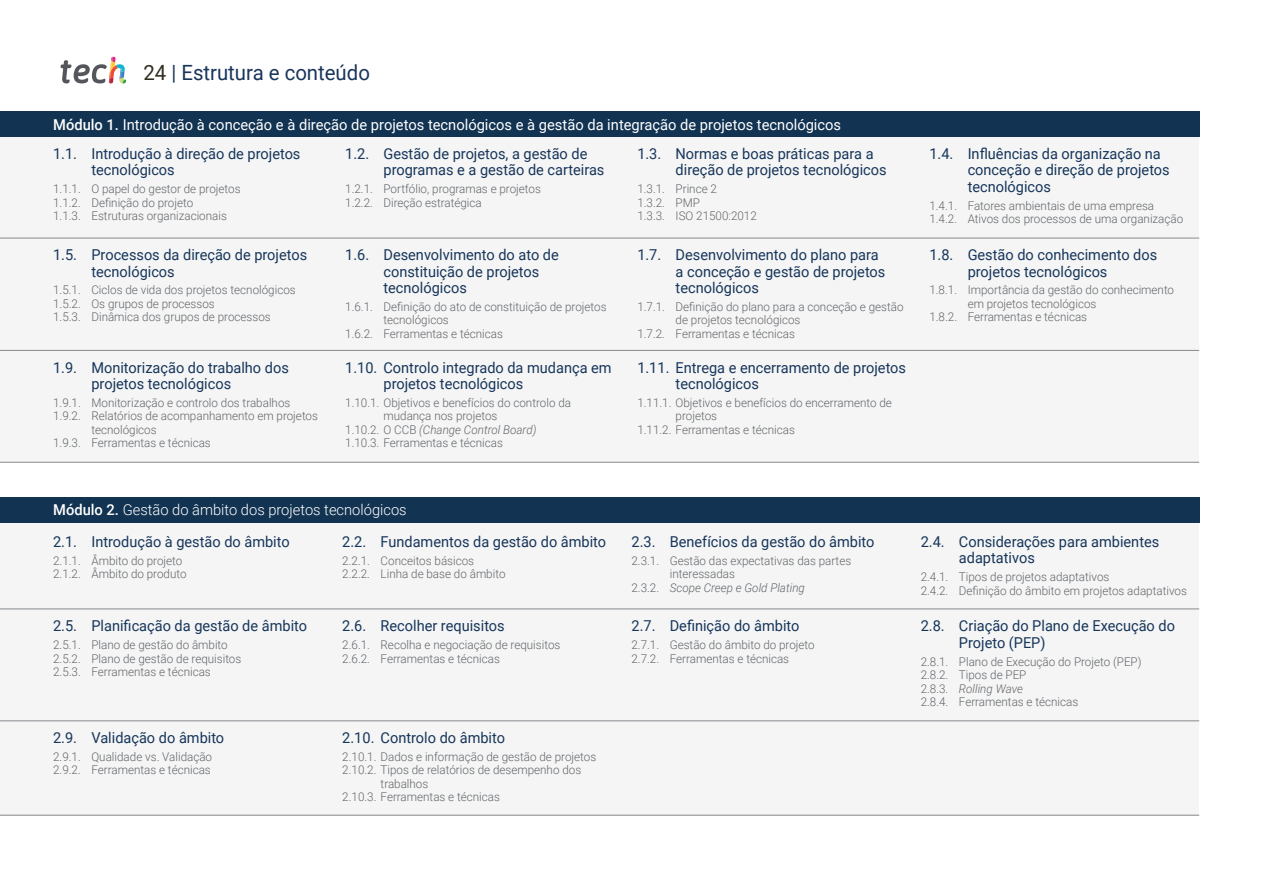
<style>
.page{position:relative;width:1263px;height:893px;background:#fff}
.page>*{position:absolute;margin:0;border:0;box-sizing:border-box;transform-origin:0 0}
.t1{font:21px "Roboto";color:#1a355c}
.t2{font:15px/16.5px "Roboto";color:#17355b}
.t3{font:15px/28.7px "Roboto";color:#fff}
.t4{font:300 15px "Roboto";color:#fff}
.t5{font:300 12px/13.5px "Roboto";color:#61646a}
.t6{font:italic 300 12px "Roboto";color:#61646a}
.s1{color:#312e20}
.s2{font-weight:500}
.s3{color:#17355b}
.s4{font-style:normal}
.s5{font-style:italic}
</style>
<div class="page">
<svg style="left:61px;top:57px;width:65px;height:27px"></svg>
<div style="left:0;top:112px;width:1199px;height:25px;background:#123352"></div>
<div style="left:0;top:497px;width:1199px;height:26px;background:#123352"></div>
<div style="left:0;top:137px;width:1199px;height:325px;background:#f4f5f4"></div>
<div style="left:0;top:523px;width:1199px;height:292px;background:#f4f5f4"></div>
<hr style="left:0;top:462px;width:1199px;height:1px;background:#878a8e">
<hr style="left:0;top:815px;width:1199px;height:1px;background:#878a8e">
<hr style="left:0;top:238px;width:1199px;height:1px;background:#878a8e">
<hr style="left:0;top:609px;width:1199px;height:1px;background:#878a8e">
<hr style="left:0;top:350px;width:1199px;height:1px;background:#878a8e">
<hr style="left:0;top:721px;width:1199px;height:1px;background:#878a8e">
<h1 class="t1" style="left:144px;top:57px;width:228px"><span class="s1">24</span> | Estrutura e conteúdo</h1>
<p class="t3" style="left:345px;top:110px;width:497px;text-indent:-292px"><span class="s2">Módulo 1.</span> Introdução à conceção e à direção de projetos tecnológicos e à gestão da integração de projetos tecnológicos<br><span class="s3">1.2. Gestão de projetos, a gestão de</span></p>
<p class="t2" style="left:383px;top:161px;width:222px">programas e a gestão de carteiras</p>
<p class="t5" style="left:345px;top:182px;width:197px">1.2.1. Portfólio, programas e projetos<br>1.2.2. Direção estratégica</p>
<p class="t2" style="left:91px;top:145px;width:211px;text-indent:-38px">1.1. Introdução à direção de projetos tecnológicos</p>
<p class="t5" style="left:53px;top:182px;width:189px">1.1.1. O papel do gestor de projetos<br>1.1.2. Definição do projeto<br>1.1.3. Estruturas organizacionais</p>
<p class="t2" style="left:676px;top:145px;width:212px;text-indent:-38px">1.3. Normas e boas práticas para a direção de projetos tecnológicos</p>
<p class="t5" style="left:637px;top:182px;width:121px">1.3.1. Prince 2<br>1.3.2. PMP<br>1.3.3. ISO 21500:2012</p>
<p class="t2" style="left:91px;top:246px;width:217px;text-indent:-38px">1.5. Processos da direção de projetos tecnológicos</p>
<p class="t5" style="left:53px;top:283px;width:244px">1.5.1. Ciclos de vida dos projetos tecnológicos<br>1.5.2. Os grupos de processos<br>1.5.3. Dinâmica dos grupos de processos</p>
<p class="t2" style="left:91px;top:359px;width:199px;text-indent:-38px">1.9. Monitorização do trabalho dos projetos tecnológicos</p>
<p class="t5" style="left:53px;top:395px;width:239px">1.9.1. Monitorização e controlo dos trabalhos</p>
<p class="t5" style="left:53px;top:409px;width:266px">1.9.2. Relatórios de acompanhamento em projetos</p>
<p class="t5" style="left:91px;top:422px;width:67px">tecnológicos</p>
<p class="t5" style="left:53px;top:436px;width:159px">1.9.3. Ferramentas e técnicas</p>
<p class="t2" style="left:383px;top:246px;width:177px;text-indent:-38px">1.6. Desenvolvimento do ato de constituição de projetos tecnológicos</p>
<p class="t5" style="left:345px;top:299px;width:263px">1.6.1. Definição do ato de constituição de projetos</p>
<p class="t5" style="left:383px;top:313px;width:67px">tecnológicos</p>
<p class="t5" style="left:345px;top:326px;width:159px">1.6.2. Ferramentas e técnicas</p>
<p class="t2" style="left:383px;top:359px;width:230px;text-indent:-38px">1.10. Controlo integrado da mudança em projetos tecnológicos</p>
<p class="t5" style="left:345px;top:395px;width:227px">1.10.1. Objetivos e benefícios do controlo da</p>
<p class="t5" style="left:383px;top:409px;width:115px">mudança nos projetos</p>
<p class="t6" style="left:345px;top:421px;width:193px"><span class="s4">1.10.2. O CCB</span> (Change Control Board)</p>
<p class="t5" style="left:345px;top:436px;width:159px">1.10.3. Ferramentas e técnicas</p>
<p class="t2" style="left:676px;top:246px;width:211px;text-indent:-38px">1.7. Desenvolvimento do plano para a conceção e gestão de projetos tecnológicos</p>
<p class="t5" style="left:637px;top:299px;width:268px">1.7.1. Definição do plano para a conceção e gestão</p>
<p class="t5" style="left:676px;top:313px;width:126px">de projetos tecnológicos</p>
<p class="t5" style="left:637px;top:326px;width:159px">1.7.2. Ferramentas e técnicas</p>
<p class="t2" style="left:676px;top:359px;width:232px;text-indent:-38px">1.11. Entrega e encerramento de projetos tecnológicos</p>
<p class="t5" style="left:637px;top:395px;width:256px">1.11.1. Objetivos e benefícios do encerramento de</p>
<p class="t5" style="left:676px;top:409px;width:43px">projetos</p>
<p class="t5" style="left:637px;top:422px;width:159px">1.11.2. Ferramentas e técnicas</p>
<p class="t2" style="left:968px;top:145px;width:204px;text-indent:-38px">1.4. Influências da organização na conceção e direção de projetos tecnológicos</p>
<p class="t5" style="left:929px;top:198px;width:255px">1.4.1. Fatores ambientais de uma empresa<br>1.4.2. Ativos dos processos de uma organização</p>
<p class="t2" style="left:968px;top:246px;width:191px;text-indent:-38px">1.8. Gestão do conhecimento dos projetos tecnológicos</p>
<p class="t5" style="left:929px;top:283px;width:246px">1.8.1. Importância da gestão do conhecimento</p>
<p class="t5" style="left:968px;top:296px;width:130px">em projetos tecnológicos</p>
<p class="t5" style="left:929px;top:310px;width:159px">1.8.2. Ferramentas e técnicas</p>
<p class="t4" style="left:53px;top:499px;width:355px"><span class="s2">Módulo 2.</span> Gestão do âmbito dos projetos tecnológicos</p>
<p class="t2" style="left:53px;top:533px;width:238px">2.1. Introdução à gestão do âmbito</p>
<p class="t5" style="left:53px;top:553px;width:135px">2.1.1. Âmbito do projeto<br>2.1.2. Âmbito do produto</p>
<p class="t2" style="left:53px;top:617px;width:255px">2.5. Planificação da gestão de âmbito</p>
<p class="t5" style="left:53px;top:638px;width:190px">2.5.1. Plano de gestão do âmbito<br>2.5.2. Plano de gestão de requisitos<br>2.5.3. Ferramentas e técnicas</p>
<p class="t2" style="left:53px;top:729px;width:173px">2.9. Validação do âmbito</p>
<p class="t5" style="left:53px;top:749px;width:160px">2.9.1. Qualidade vs. Validação<br>2.9.2. Ferramentas e técnicas</p>
<p class="t2" style="left:342px;top:533px;width:265px">2.2. Fundamentos da gestão do âmbito</p>
<p class="t5" style="left:342px;top:553px;width:165px">2.2.1. Conceitos básicos<br>2.2.2. Linha de base do âmbito</p>
<p class="t2" style="left:342px;top:617px;width:164px">2.6. Recolher requisitos</p>
<p class="t5" style="left:342px;top:638px;width:220px">2.6.1. Recolha e negociação de requisitos<br>2.6.2. Ferramentas e técnicas</p>
<p class="t2" style="left:342px;top:729px;width:164px">2.10. Controlo do âmbito</p>
<p class="t5" style="left:342px;top:749px;width:255px">2.10.1. Dados e informação de gestão de projetos</p>
<p class="t5" style="left:342px;top:763px;width:240px">2.10.2. Tipos de relatórios de desempenho dos</p>
<p class="t5" style="left:381px;top:776px;width:49px">trabalhos</p>
<p class="t5" style="left:342px;top:790px;width:159px">2.10.3. Ferramentas e técnicas</p>
<p class="t2" style="left:631px;top:533px;width:245px">2.3. Benefícios da gestão do âmbito</p>
<p class="t5" style="left:631px;top:553px;width:221px">2.3.1. Gestão das expectativas das partes</p>
<p class="t5" style="left:670px;top:567px;width:67px">interessadas</p>
<p class="t6" style="left:631px;top:579px;width:175px"><span class="s4">2.3.2.</span> Scope Creep e Gold Plating</p>
<p class="t2" style="left:631px;top:617px;width:169px">2.7. Definição do âmbito</p>
<p class="t5" style="left:631px;top:638px;width:185px">2.7.1. Gestão do âmbito do projeto<br>2.7.2. Ferramentas e técnicas</p>
<p class="t2" style="left:959px;top:533px;width:202px;text-indent:-38px">2.4. Considerações para ambientes adaptativos</p>
<p class="t5" style="left:921px;top:570px;width:268px">2.4.1. Tipos de projetos adaptativos<br>2.4.2. Definição do âmbito em projetos adaptativos</p>
<p class="t2" style="left:959px;top:617px;width:218px;text-indent:-38px">2.8. Criação do Plano de Execução do<br>Projeto (PEP)</p>
<p class="t5" style="left:921px;top:654px;width:222px">2.8.1. Plano de Execução do Projeto (PEP)<br>2.8.2. Tipos de PEP<br>2.8.3. <span class="s5">Rolling Wave<br></span>2.8.4. Ferramentas e técnicas</p>
</div>
